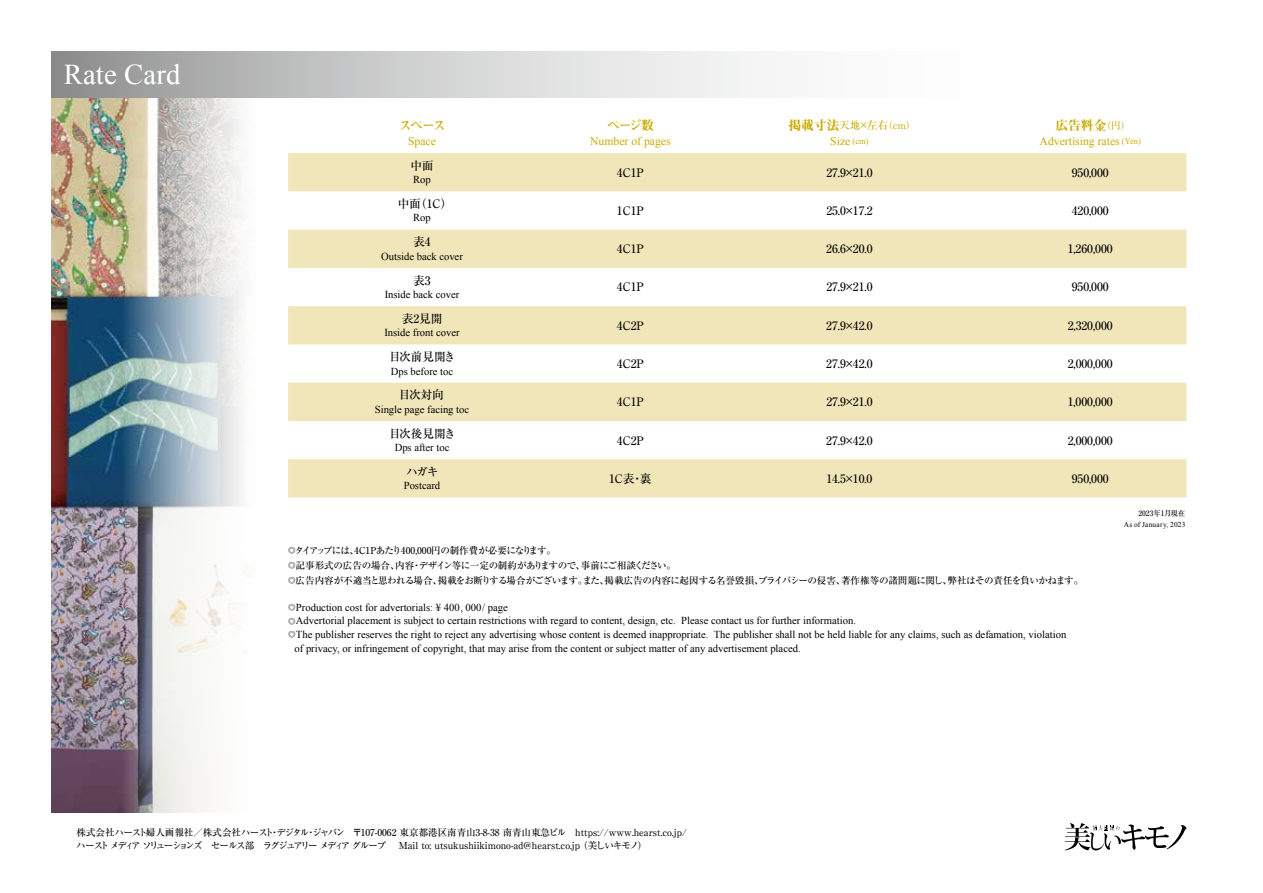
<style>
.page{position:relative;width:1263px;height:893px;background:#fff}
.page>*{position:absolute;margin:0;border:0;box-sizing:border-box;transform-origin:0 0}
.t1{font:28.65px "Times New Roman";letter-spacing:.005em;color:#fff}
.t2{font:12.75px "Midashi Min Pro MA31";letter-spacing:-.035em;color:#c8ab00}
.t3{font:500 11.7px "Ryumin Pro";letter-spacing:-.005em;color:#000}
.t4{font:11.7px "Times New Roman";color:#c8ab00}
.t5{font:10.65px "Times New Roman";color:#000}
.t6{font:500 10.65px "Ryumin Pro";color:#c8ab00}
.t7{font:500 9.6px "Ryumin Pro";letter-spacing:-.005em;color:#000}
.t8{font:500 9.6px "Ryumin Pro";letter-spacing:-.03em;color:#000}
.t9{font:500 9.6px "Ryumin Pro";letter-spacing:-.05em;color:#000}
.t10{font:500 9.6px "Ryumin Pro";letter-spacing:-.055em;color:#000}
.t11{font:500 9.6px "Ryumin Pro";letter-spacing:-.105em;color:#000}
.t12{font:500 9.6px "Ryumin Pro";letter-spacing:-.155em;color:#000}
.t13{font:500 9.6px "Ryumin Pro";color:#000}
.t14{font:500 9.6px "Ryumin Pro";color:#c8ab00}
.t15{font:8.55px "Times New Roman";color:#c8ab00}
.t16{font:7.5px "Times New Roman";letter-spacing:.015em;color:#000}
.t17{font:500 7.5px "Ryumin Pro";letter-spacing:-.005em;color:#000}
.t18{font:500 7.5px "Gothic BBB Pro";color:#000}
.s1{font-family:"Ryumin Pro";font-weight:500;font-size:10.65px}
</style>
<div class="page">
<img style="left:51px;top:98px;width:71px;height:714px">
<svg style="left:122px;top:98px;width:214px;height:714px"></svg>
<svg style="left:51px;top:51px;width:707px;height:47px;background:#c9c9c9"></svg>
<svg style="left:288px;top:153px;width:898px;height:344px;fill:#f1e6b9"></svg>
<svg style="left:1065px;top:823px;width:121px;height:27px"></svg>
<h1 class="t1" style="left:64px;top:55px;width:118px">Rate Card</h1>
<p class="t2" style="left:399px;top:116px;width:48px">スペース</p>
<p class="t4" style="left:408px;top:133px;width:29px">Space</p>
<p class="t3" style="left:410px;top:156px;width:24px">中面</p>
<p class="t5" style="left:413px;top:172px;width:19px">Rop</p>
<p class="t3" style="left:415px;top:194px;width:39px">（ C1 (</p>
<p class="t3" style="left:398px;top:194px;width:24px">中面</p>
<p class="t5" style="left:413px;top:211px;width:19px">Rop</p>
<p class="t3" style="left:413px;top:233px;width:19px">表4</p>
<p class="t5" style="left:381px;top:249px;width:83px">Outside back cover</p>
<p class="t3" style="left:413px;top:271px;width:19px">表3</p>
<p class="t5" style="left:385px;top:287px;width:76px">Inside back cover</p>
<p class="t3" style="left:402px;top:309px;width:42px">表2見開</p>
<p class="t5" style="left:384px;top:326px;width:77px">Inside front cover</p>
<p class="t3" style="left:389px;top:348px;width:68px">目次前見開き</p>
<p class="t5" style="left:391px;top:364px;width:64px">Dps before toc</p>
<p class="t3" style="left:399px;top:386px;width:47px">目次対向</p>
<p class="t5" style="left:375px;top:402px;width:96px">Single page facing toc</p>
<p class="t3" style="left:389px;top:424px;width:68px">目次後見開き</p>
<p class="t5" style="left:395px;top:440px;width:56px">Dps after toc</p>
<p class="t3" style="left:406px;top:462px;width:34px">ハガキ</p>
<p class="t5" style="left:404px;top:479px;width:38px">Postcard</p>
<p class="t9" style="left:294px;top:543px;width:263px">タイアップには C4、 1Pあたり400,000円の制作費が必要になります。</p>
<p class="t17" style="left:288px;top:544px;width:9px">◎</p>
<p class="t2" style="left:607px;top:116px;width:48px">ページ数</p>
<p class="t4" style="left:590px;top:133px;width:82px">Number of pages</p>
<p class="t3" style="left:617px;top:163px;width:28px">C4 P1</p>
<p class="t3" style="left:617px;top:201px;width:28px">C1 P1</p>
<p class="t3" style="left:617px;top:240px;width:28px">C4 P1</p>
<p class="t3" style="left:617px;top:278px;width:28px">C4 P1</p>
<p class="t3" style="left:617px;top:316px;width:28px">C4 P2</p>
<p class="t3" style="left:617px;top:354px;width:28px">C4 P2</p>
<p class="t3" style="left:617px;top:393px;width:28px">C4 P1</p>
<p class="t3" style="left:617px;top:431px;width:28px">C4 P2</p>
<p class="t3" style="left:640px;top:469px;width:13px">裏</p>
<p class="t3" style="left:609px;top:469px;width:27px">1C表</p>
<p class="t3" style="left:631px;top:469px;width:13px">・</p>
<p class="t10" style="left:419px;top:557px;width:168px">デザイン等に一定の制約がありますので、</p>
<p class="t13" style="left:296px;top:557px;width:106px">記事形式の広告の場合、</p>
<p class="t12" style="left:581px;top:557px;width:97px">事前にご相談ください。</p>
<p class="t8" style="left:395px;top:557px;width:21px">内容</p>
<p class="t17" style="left:288px;top:559px;width:9px">◎</p>
<p class="t8" style="left:412px;top:557px;width:11px">・</p>
<p class="t2" style="left:788px;top:116px;width:74px">掲載寸法<span class="s1">天地</span></p>
<p class="t15" style="left:852px;top:135px;width:18px">(cm(</p>
<p class="t6" style="left:867px;top:117px;width:23px">左右</p>
<p class="t14" style="left:883px;top:118px;width:34px">（cm(</p>
<p class="t6" style="left:858px;top:117px;width:12px">×</p>
<p class="t4" style="left:830px;top:133px;width:22px">Size</p>
<p class="t3" style="left:826px;top:163px;width:21px">27.9</p>
<p class="t3" style="left:853px;top:163px;width:21px">21.0</p>
<p class="t3" style="left:844px;top:163px;width:13px">×</p>
<p class="t3" style="left:826px;top:201px;width:21px">25.0</p>
<p class="t3" style="left:853px;top:201px;width:21px">17.2</p>
<p class="t3" style="left:844px;top:201px;width:13px">×</p>
<p class="t3" style="left:826px;top:240px;width:21px">26.6</p>
<p class="t3" style="left:853px;top:240px;width:21px">20.0</p>
<p class="t3" style="left:843px;top:240px;width:13px">×</p>
<p class="t3" style="left:826px;top:278px;width:21px">27.9</p>
<p class="t3" style="left:853px;top:278px;width:21px">21.0</p>
<p class="t3" style="left:844px;top:278px;width:13px">×</p>
<p class="t3" style="left:826px;top:316px;width:21px">27.9</p>
<p class="t3" style="left:853px;top:316px;width:21px">42.0</p>
<p class="t3" style="left:843px;top:316px;width:13px">×</p>
<p class="t3" style="left:826px;top:354px;width:21px">27.9</p>
<p class="t3" style="left:853px;top:354px;width:21px">42.0</p>
<p class="t3" style="left:843px;top:354px;width:13px">×</p>
<p class="t3" style="left:826px;top:393px;width:21px">27.9</p>
<p class="t3" style="left:853px;top:393px;width:21px">21.0</p>
<p class="t3" style="left:844px;top:393px;width:13px">×</p>
<p class="t3" style="left:826px;top:431px;width:21px">27.9</p>
<p class="t3" style="left:853px;top:431px;width:21px">42.0</p>
<p class="t3" style="left:843px;top:431px;width:13px">×</p>
<p class="t3" style="left:826px;top:469px;width:21px">14.5</p>
<p class="t3" style="left:853px;top:469px;width:21px">10.0</p>
<p class="t3" style="left:843px;top:469px;width:13px">×</p>
<p class="t2" style="left:1055px;top:116px;width:52px">広告料金</p>
<p class="t14" style="left:1102px;top:118px;width:30px">（円(</p>
<p class="t4" style="left:1039px;top:133px;width:82px">Advertising rates</p>
<p class="t15" style="left:1122px;top:135px;width:20px">(Yen(</p>
<p class="t3" style="left:1072px;top:163px;width:39px">950,000</p>
<p class="t3" style="left:1072px;top:201px;width:39px">420,000</p>
<p class="t3" style="left:1068px;top:240px;width:46px">1,260,000</p>
<p class="t3" style="left:1072px;top:278px;width:39px">950,000</p>
<p class="t3" style="left:1068px;top:316px;width:46px">2,320,000</p>
<p class="t3" style="left:1068px;top:354px;width:46px">2,000,000</p>
<p class="t3" style="left:1068px;top:393px;width:46px">1,000,000</p>
<p class="t3" style="left:1068px;top:431px;width:46px">2,000,000</p>
<p class="t3" style="left:1072px;top:469px;width:39px">950,000</p>
<p class="t17" style="left:1138px;top:507px;width:48px">2023年1月現在</p>
<p class="t16" style="left:1124px;top:519px;width:63px">As of January, 2023</p>
<p class="t8" style="left:841px;top:572px;width:244px">著作権等の諸問題に関し弊社はその責任を負いかねます。</p>
<p class="t8" style="left:942px;top:572px;width:11px">、</p>
<p class="t8" style="left:605px;top:572px;width:242px">掲載広告の内容に起因する名誉毀損プライバシーの侵害、</p>
<p class="t8" style="left:754px;top:572px;width:11px">、</p>
<p class="t8" style="left:296px;top:572px;width:148px">広告内容が不適当と思われる場合、</p>
<p class="t11" style="left:438px;top:572px;width:151px">掲載をお断りする場合がございます。</p>
<p class="t8" style="left:582px;top:572px;width:28px">また、</p>
<p class="t17" style="left:288px;top:574px;width:9px">◎</p>
<p class="t5" style="left:296px;top:600px;width:213px">Production cost for advertorials ¥: 400, 000/ page</p>
<p class="t18" style="left:288px;top:601px;width:9px">◎</p>
<p class="t5" style="left:296px;top:614px;width:381px">Advertorial placement is subject to certain restrictions with regard to content, design, etc.</p>
<p class="t5" style="left:681px;top:614px;width:176px">Please contact us for further information.</p>
<p class="t18" style="left:288px;top:615px;width:9px">◎</p>
<p class="t5" style="left:296px;top:627px;width:414px">The publisher reserves the right to reject any advertising whose content is deemed inappropriate.</p>
<p class="t5" style="left:714px;top:627px;width:354px">The publisher shall not be held liable for any claims, such as defamation, violation</p>
<p class="t18" style="left:288px;top:629px;width:9px">◎</p>
<p class="t5" style="left:294px;top:641px;width:508px">of privacy, or infringement of copyright, that may arise from the content or subject matter of any advertisement placed.</p>
<p class="t7" style="left:77px;top:824px;width:612px">株式会社ハースト婦人画報社／株式会社ハーストデジタルジャパン　〒107-0062 東京都港区南青山3-8-38 南青山東急ビル　https://www.hearst.co j p. /</p>
<p class="t8" style="left:270px;top:824px;width:11px">・</p>
<p class="t8" style="left:306px;top:824px;width:11px">・</p>
<p class="t8" style="left:578px;top:838px;width:62px">（美しいキモノ</p>
<p class="t8" style="left:637px;top:838px;width:11px">(</p>
<p class="t7" style="left:76px;top:838px;width:506px">ハーストメディアソリューションズ　セールス部　ラグジュアリーメディアグループ　 Mail to: utsukushiikimono-ad@hearst.co j p.</p>
</div>
